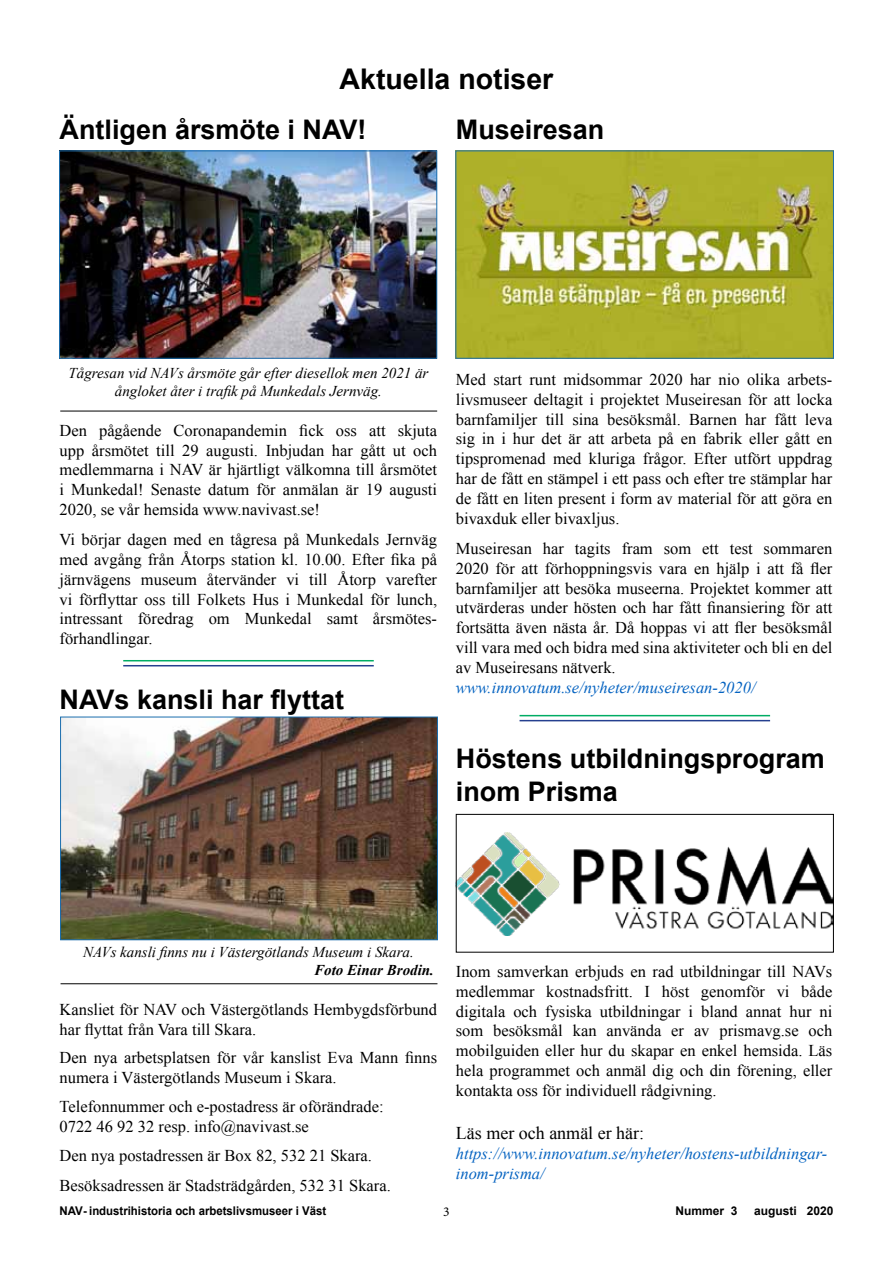
<style>
.page{position:relative;width:893px;height:1263px;background:#fff}
.page>*{position:absolute;margin:0;border:0;box-sizing:border-box;transform-origin:0 0}
.t1{font:700 28.5px "Arial";color:#000}
.t2{font:700 27px/32.4px "Arial";color:#000}
.t3{font:18px "Times New Roman";color:#000}
.t4{font:16.5px/19.8px "Times New Roman";color:#000;text-align:justify}
.t5{font:italic 16.5px/19.8px "Times New Roman";color:#0563c1}
.t6{font:italic 15px/18px "Times New Roman";color:#000;text-align:center}
.t7{font:italic 700 15px "Times New Roman";color:#000}
.t8{font:13.5px "Minion Pro";color:#000}
.t9{font:700 12px "Arial";color:#000;scale:.96 1}
.t10{font:700 12px "Arial";color:#000}
</style>
<div class="page">
<img style="left:458px;top:832px;width:374px;height:104px">
<hr style="left:61px;top:983px;width:376px;height:1px;background:#000">
<hr style="left:123px;top:660px;width:251px;height:1px;background:#00ac64">
<hr style="left:123px;top:665px;width:251px;height:1px;background:#25408f">
<hr style="left:520px;top:715px;width:250px;height:1px;background:#00ac64">
<hr style="left:520px;top:720px;width:250px;height:1px;background:#25408f">
<img style="left:62px;top:719px;width:374px;height:219px">
<div style="left:60px;top:717px;width:378px;height:223px;border:1px solid #1b6eae"></div>
<img style="left:61px;top:153px;width:374px;height:204px">
<div style="left:59px;top:151px;width:378px;height:208px;border:1px solid #1b6eae"></div>
<hr style="left:60px;top:411px;width:377px;height:1px;background:#000">
<img style="left:457px;top:153px;width:375px;height:204px">
<div style="left:455px;top:151px;width:379px;height:208px;border:1px solid #1b6eae"></div>
<div style="left:456px;top:814px;width:378px;height:138px;border:1px solid #000"></div>
<h1 class="t1" style="left:340px;top:60px;width:215px">Aktuella notiser</h1>
<h2 class="t2" style="left:60px;top:114px;width:309px">Äntligen årsmöte i NAV!</h2>
<h2 class="t2" style="left:456px;top:114px;width:150px">Museiresan</h2>
<p class="t6" style="left:69px;top:364px;width:361px">Tågresan vid NAVs årsmöte går efter diesellok men 2021 är ångloket åter i trafik på Munkedals Jernväg.</p>
<p class="t4" style="left:60px;top:420px;width:379px">Den pågående Coronapandemin fick oss att skjuta upp årsmötet till 29 augusti. Inbjudan har gått ut och medlemmarna i NAV är hjärtligt välkomna till årsmötet i Munkedal! Senaste datum för anmälan är 19 augusti 2020, se vår hemsida www.navivast.se!</p>
<p class="t4" style="left:60px;top:530px;width:379px">Vi börjar dagen med en tågresa på Munkedals Jernväg med avgång från Åtorps station kl. 10.00. Efter fika på järnvägens museum återvänder vi till Åtorp varefter vi förflyttar oss till Folkets Hus i Munkedal för lunch, intressant föredrag om Munkedal samt årsmötes&shy;förhandlingar.</p>
<h2 class="t2" style="left:60px;top:684px;width:286px">NAVs kansli har flyttat</h2>
<p class="t4" style="left:456px;top:369px;width:378px">Med start runt midsommar 2020 har nio olika arbets&shy;livsmuseer deltagit i projektet Museiresan för att locka barnfamiljer till sina besöksmål. Barnen har fått leva sig in i hur det är att arbeta på en fabrik eller gått en tipspromenad med kluriga frågor. Efter utfört uppdrag har de fått en stämpel i ett pass och efter tre stämplar har de fått en liten present i form av material för att göra en bivaxduk eller bivaxljus.</p>
<p class="t4" style="left:456px;top:538px;width:378px">Museiresan har tagits fram som ett test sommaren 2020 för att förhoppningsvis vara en hjälp i att få fler barnfamiljer att besöka museerna. Projektet kommer att utvärderas under hösten och har fått finansiering för att fortsätta även nästa år. Då hoppas vi att fler besöksmål vill vara med och bidra med sina aktiviteter och bli en del av Museiresans nätverk.</p>
<p class="t5" style="left:456px;top:677px;width:301px">www.innovatum.se/nyheter/museiresan-2020/</p>
<h2 class="t2" style="left:456px;top:743px;width:371px">Höstens utbildningsprogram inom Prisma</h2>
<p class="t6" style="left:83px;top:942px;width:332px">NAVs kansli finns nu i Västergötlands Museum i Skara.</p>
<p class="t7" style="left:314px;top:959px;width:121px">Foto Einar Brodin.</p>
<p class="t4" style="left:60px;top:999px;width:379px">Kansliet för NAV och Västergötlands Hembygdsförbund har flyttat från Vara till Skara.</p>
<p class="t4" style="left:60px;top:1048px;width:379px">Den nya arbetsplatsen för vår kanslist Eva Mann finns numera i Västergötlands Museum i Skara.</p>
<p class="t4" style="left:60px;top:1096px;width:326px">Telefonnummer och e-postadress är oförändrade:<br>0722 46 92 32 resp. info@navivast.se</p>
<p class="t4" style="left:60px;top:1139px;width:333px;line-height:30.6px">Den nya postadressen är Box 82, 532 21 Skara.<br>Besöksadressen är Stadsträdgården, 532 31 Skara.</p>
<p class="t4" style="left:456px;top:961px;width:378px">Inom samverkan erbjuds en rad utbildningar till NAVs medlemmar kostnadsfritt. I höst genomför vi både digitala och fysiska utbildningar i bland annat hur ni som besöksmål kan använda er av prismavg.se och mobilguiden eller hur du skapar en enkel hemsida. Läs hela programmet och anmäl dig och din förening, eller kontakta oss för individuell rådgivning.</p>
<p class="t3" style="left:456px;top:1121px;width:190px">Läs mer och anmäl er här:</p>
<p class="t5" style="left:456px;top:1143px;width:373px">https://www.innovatum.se/nyheter/hostens-utbildningar&shy;inom-prisma/</p>
<p class="t9" style="left:60px;top:1203px;width:279px">NAV- industrihistoria och arbetslivsmuseer i Väst</p>
<p class="t8" style="left:443px;top:1203px;width:8px">3</p>
<p class="t10" style="left:675px;top:1203px;width:64px">Nummer 3</p>
<p class="t10" style="left:754px;top:1203px;width:81px">augusti 2020</p>
</div>
